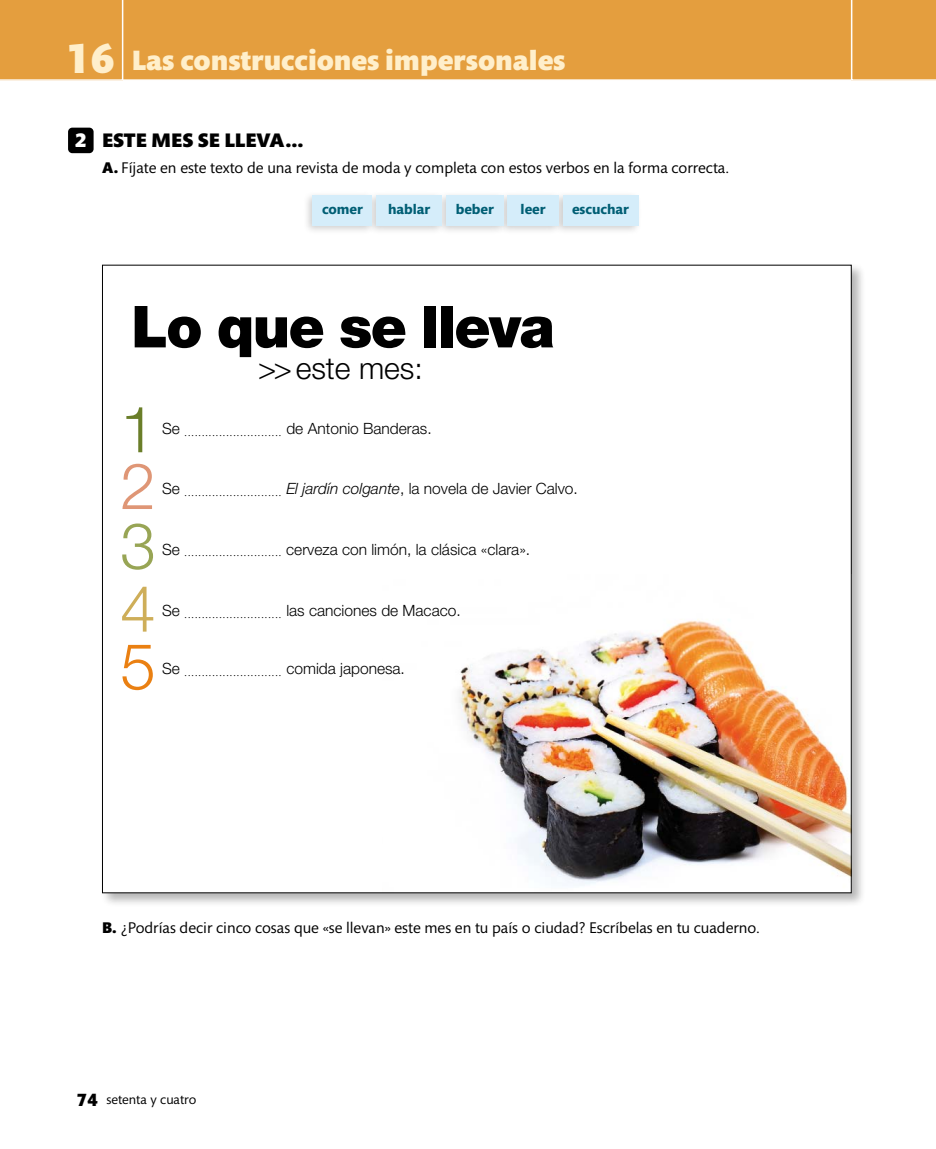
<style>
.page{position:relative;width:936px;height:1149px;background:#fff}
.page>*{position:absolute;margin:0;border:0;box-sizing:border-box;transform-origin:0 0}
.t1{font:300 64.05px/59.2px "Helvetica Neue";color:#6a7e29;text-align:justify}
.t2{font:900 57.9px "Helvetica Neue";letter-spacing:-.03em;color:#000}
.t3{font:900 42px "Mundo Sans Std";color:#ffefcb}
.t4{font:300 30.3px "Helvetica Neue";color:#000}
.t5{font:900 28.5px "Mundo Sans Std";color:#ffefcb}
._1_2_titol{font:900 19.95px "Mundo Sans Std";color:#000;scale:1.05 1}
.t6{font:900 19.95px "Mundo Sans Std";color:#fff;scale:1.05 1}
.t7{font:900 18px "Mundo Sans Std";color:#000}
._2_3_txt_activitats{font:15.75px "Mundo Sans Std";color:#000}
.t8{font:300 15.6px "Mundo Sans Std";color:#000}
.t9{font:300 15.6px "Helvetica Neue";color:#000}
.t10{font:700 14.25px "Mundo Sans Std";color:#005e74}
.t11{font:13.5px "Mundo Sans Std";color:#000}
.s1{font-weight:900}
.s2{color:#df9676}
.s3{color:#98a555}
.s4{color:#ceae59}
.s5{color:#ea8012}
.s6{font-family:"Helvetica Neue"}
.s7{font-family:"Helvetica Neue";font-style:italic}
.s8{font-family:"Mundo Sans Std"}
</style>
<div class="page">
<div style="left:123px;top:0;width:727px;height:80px;background:#e49e3e"></div>
<div style="left:0;top:0;width:123px;height:81px;background:#e49e3e"></div>
<div style="left:850px;top:0;width:86px;height:81px;background:#e49e3e"></div>
<div style="left:68px;top:128px;width:26px;height:25px;background:#000;border-radius:4px"></div>
<div style="left:552px;top:190px;width:90px;height:45px;background:#000;opacity:.2"></div>
<div style="left:563px;top:195px;width:75px;height:30px;background:#d5edfa"></div>
<div style="left:497px;top:190px;width:65px;height:45px;background:#000;opacity:.2"></div>
<div style="left:507px;top:195px;width:51px;height:30px;background:#d5edfa"></div>
<div style="left:436px;top:190px;width:71px;height:45px;background:#000;opacity:.2"></div>
<div style="left:446px;top:195px;width:57px;height:30px;background:#d5edfa"></div>
<div style="left:366px;top:190px;width:80px;height:45px;background:#000;opacity:.2"></div>
<div style="left:376px;top:195px;width:66px;height:30px;background:#d5edfa"></div>
<div style="left:302px;top:190px;width:74px;height:45px;background:#000;opacity:.2"></div>
<div style="left:313px;top:195px;width:59px;height:30px;background:#d5edfa"></div>
<div style="left:100px;top:262px;width:766px;height:645px;background:#000;opacity:.29"></div>
<div style="left:102px;top:265px;width:749px;height:627px;background:#fff"></div>
<img style="left:459px;top:619px;width:390px;height:266px">
<p class="t3" style="left:66px;top:36px;width:50px">16</p>
<p class="t5" style="left:132px;top:45px;width:435px">Las construcciones impersonales</p>
<p class="t6" style="left:75px;top:130px;width:13px">2</p>
<p class="_1_2_titol" style="left:102px;top:129px;width:193px">ESTE MES SE LLEVA...</p>
<p class="_2_3_txt_activitats" style="left:102px;top:159px;width:628px"><span class="s1">A.</span> Fíjate en este texto de una revista de moda y completa con estos verbos en la forma correcta.</p>
<p class="t10" style="left:322px;top:201px;width:42px">comer</p>
<p class="t10" style="left:388px;top:201px;width:44px">hablar</p>
<p class="t10" style="left:455px;top:201px;width:40px">beber</p>
<p class="t10" style="left:520px;top:201px;width:26px">leer</p>
<p class="t10" style="left:572px;top:201px;width:59px">escuchar</p>
<p class="t2" style="left:131px;top:292px;width:425px">Lo que se lleva</p>
<p class="t4" style="left:258px;top:349px;width:166px">&gt;&gt; este mes:</p>
<p class="t1" style="left:120px;top:398px;width:37px">1<br><span class="s2">2<br></span><span class="s3">3<br></span><span class="s4">4<br></span><span class="s5">5</span></p>
<p class="t8" style="left:162px;top:422px;width:271px"><span class="s6">Se</span> ............................ <span class="s6">de Antonio Banderas.</span></p>
<p class="t8" style="left:162px;top:482px;width:417px"><span class="s6">Se</span> ............................ <span class="s7">El jardín colgante</span><span class="s6">, la novela de Javier Calvo.</span></p>
<p class="t9" style="left:162px;top:539px;width:370px">Se <span class="s8">............................</span> cerveza con limón, la clásica «clara».</p>
<p class="t8" style="left:162px;top:604px;width:300px"><span class="s6">Se</span> ............................ <span class="s6">las canciones de Macaco.</span></p>
<p class="t8" style="left:162px;top:662px;width:244px"><span class="s6">Se</span> ............................ <span class="s6">comida japonesa.</span></p>
<p class="_2_3_txt_activitats" style="left:102px;top:918px;width:659px"><span class="s1">B.</span> ¿Podrías decir cinco cosas que «se llevan» este mes en tu país o ciudad? Escríbelas en tu cuaderno.</p>
<p class="t7" style="left:77px;top:1089px;width:22px">74</p>
<p class="t11" style="left:106px;top:1092px;width:92px">setenta y cuatro</p>
</div>
